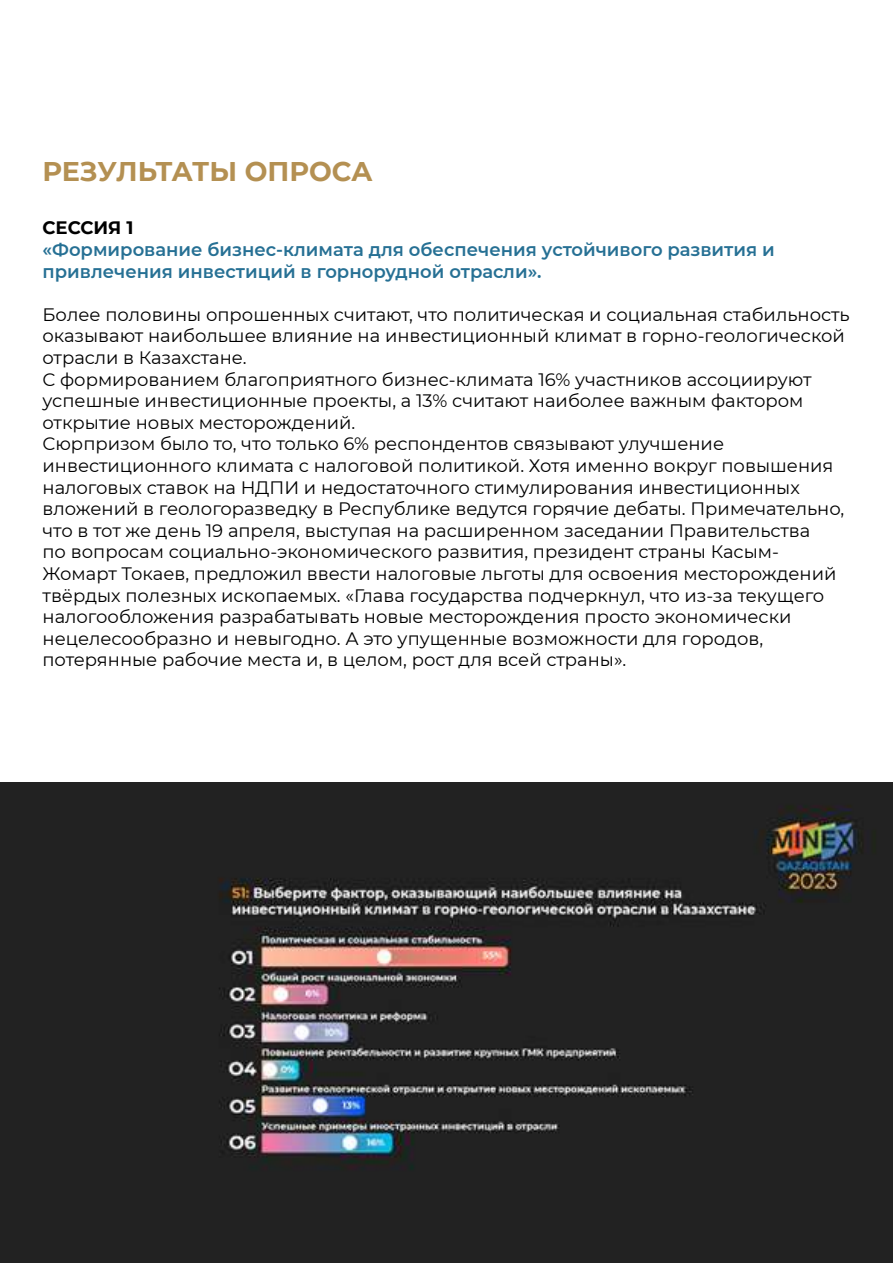
<style>
.page{position:relative;width:893px;height:1263px;background:#fff}
.page>*{position:absolute;margin:0;border:0;box-sizing:border-box;transform-origin:0 0}
.t1{font:700 27px "Montserrat";letter-spacing:-.005em;color:#b49052}
.t2{font:18px/21.6px "Montserrat";color:#000}
.t3{font:600 18px/21.6px "Montserrat";color:#267094}
.t4{font:700 18px "Montserrat";color:#000}
</style>
<div class="page">
<img style="left:1px;top:782px;width:892px;height:481px">
<h1 class="t1" style="left:43px;top:152px;width:332px">РЕЗУЛЬТАТЫ ОПРОСА</h1>
<p class="t4" style="left:43px;top:215px;width:93px">СЕССИЯ 1</p>
<p class="t3" style="left:43px;top:238px;width:734px">«Формирование бизнес-климата для обеспечения устойчивого развития и привлечения инвестиций в горнорудной отрасли».</p>
<p class="t2" style="left:43px;top:303px;width:809px">Более половины опрошенных считают, что политическая и социальная стабильность оказывают наибольшее влияние на инвестиционный климат в горно-геологической отрасли в Казахстане.<br>С формированием благоприятного бизнес-климата 16% участников ассоциируют успешные инвестиционные проекты, а 13% считают наиболее важным фактором открытие новых месторождений.<br>Сюрпризом было то, что только 6% респондентов связывают улучшение инвестиционного климата с налоговой политикой. Хотя именно вокруг повышения налоговых ставок на НДПИ и недостаточного стимулирования инвестиционных вложений в геологоразведку в Республике ведутся горячие дебаты. Примечательно, что в тот же день 19 апреля, выступая на расширенном заседании Правительства<br>по вопросам социально-экономического развития, президент страны Касым-Жомарт Токаев, предложил ввести налоговые льготы для освоения месторождений твёрдых полезных ископаемых. «Глава государства подчеркнул, что из-за текущего налогообложения разрабатывать новые месторождения просто экономически нецелесообразно и невыгодно. А это упущенные возможности для городов, потерянные рабочие места и, в целом, рост для всей страны».</p>
</div>
